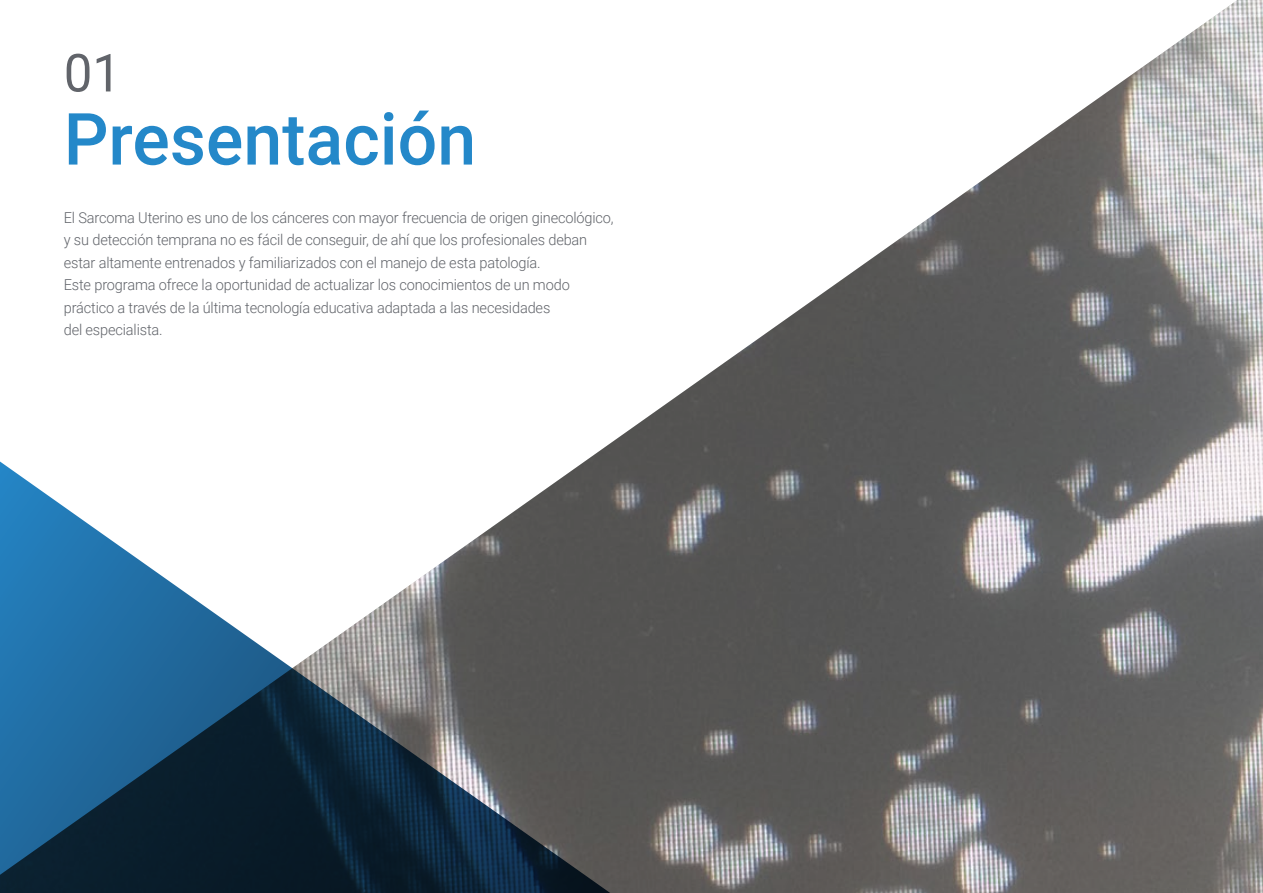
<style>
.page{position:relative;width:1263px;height:893px;background:#fff}
.page>*{position:absolute;margin:0;border:0;box-sizing:border-box;transform-origin:0 0}
.t1{font:500 72px "Roboto";color:#2488c9}
.t2{font:52.5px "Roboto";color:#61646a}
.t3{font:300 15px/22.5px "Roboto";letter-spacing:-.01em;color:#61646a}
</style>
<div class="page">
<img style="left:606px;top:0;width:657px;height:893px">
<svg style="left:0;top:446px;width:640px;height:447px"></svg>
<h2 class="t2" style="left:64px;top:36px;width:59px">01</h2>
<h1 class="t1" style="left:64px;top:89px;width:414px">Presentación</h1>
<p class="t3" style="left:64px;top:205px;width:551px">El Sarcoma Uterino es uno de los cánceres con mayor frecuencia de origen ginecológico, y su detección temprana no es fácil de conseguir, de ahí que los profesionales deban estar altamente entrenados y familiarizados con el manejo de esta patología.<br>Este programa ofrece la oportunidad de actualizar los conocimientos de un modo práctico a través de la última tecnología educativa adaptada a las necesidades<br>del especialista.</p>
</div>
